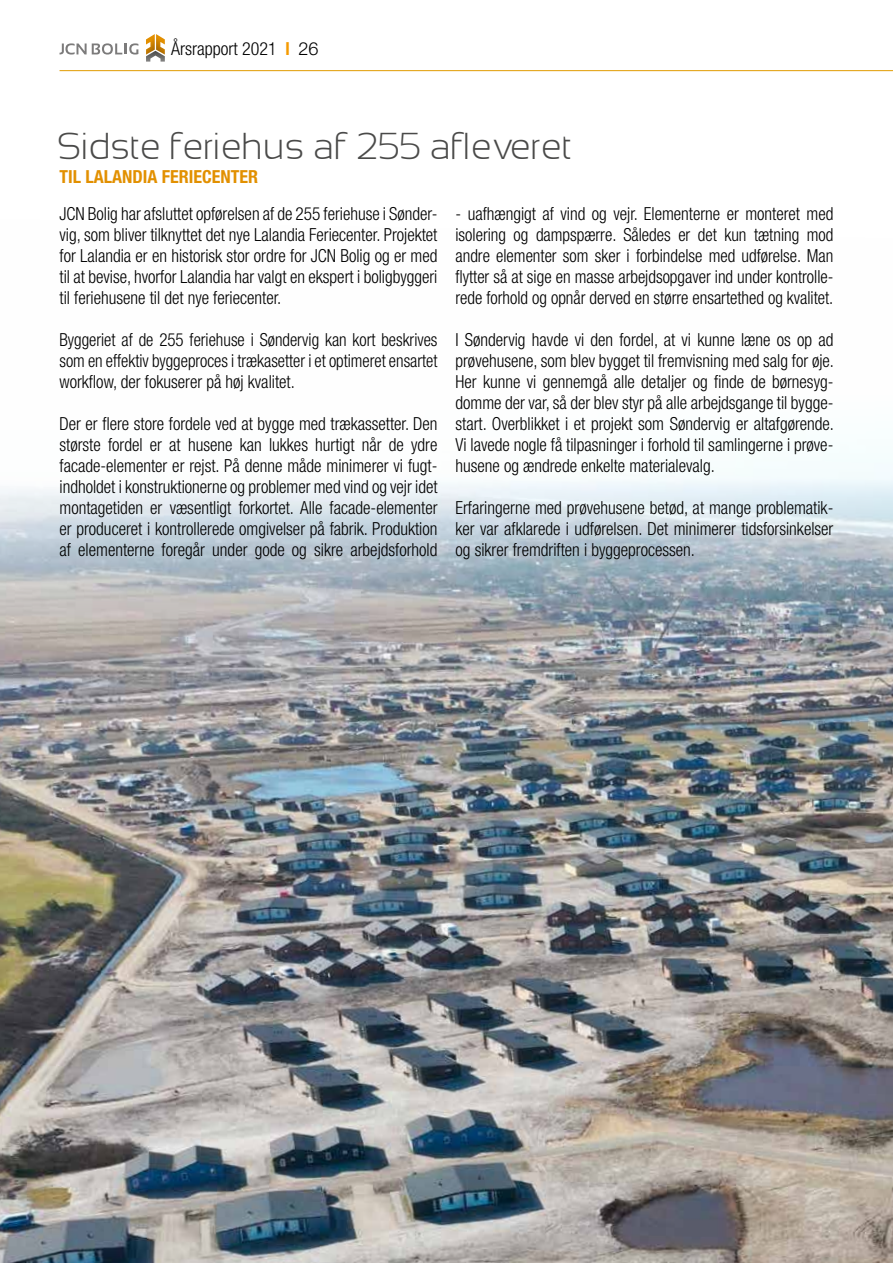
<style>
.page{position:relative;width:893px;height:1263px;background:#fff}
.page>*{position:absolute;margin:0;border:0;box-sizing:border-box;transform-origin:0 0}
.t1{font:300 37.5px "Sansation";color:#4a4a49}
.t2{font:300 condensed 18px/21px "Helvetica Neue LT Std";color:#000;text-align:justify;scale:.96 1}
.t3{font:300 condensed 18px/21px "Helvetica Neue LT Std";color:#000;text-align:justify;scale:.94 1}
.t4{font:700 condensed 18px "Helvetica Neue LT Std";color:#e29000}
.t5{font:300 condensed 18px "Helvetica Neue LT Std";color:#000}
.s1{font-weight:700;color:#f59a00}
.s2{font-stretch:normal}
</style>
<div class="page">
<svg style="left:146px;top:34px;width:19px;height:28px"></svg>
<svg style="left:60px;top:43px;width:78px;height:12px"></svg>
<hr style="left:60px;top:70px;width:833px;height:1px;background:#e19c00">
<img style="left:0;top:459px;width:893px;height:804px">
<p class="t5" style="left:171px;top:39px;width:149px">Årsrapport 2021 <span class="s1">l</span> <span class="s2">26</span></p>
<h1 class="t1" style="left:60px;top:126px;width:516px">Sidste feriehus af 255 afleveret</h1>
<p class="t4" style="left:60px;top:166px;width:200px">TIL LALANDIA FERIECENTER</p>
<p class="t2" style="left:60px;top:203px;width:395px">JCN Bolig har afsluttet opførelsen af de 255 feriehuse i Sønder&shy;vig, som bliver tilknyttet det nye Lalandia Feriecenter. Projektet for Lalandia er en historisk stor ordre for JCN Bolig og er med til at bevise, hvorfor Lalandia har valgt en ekspert i boligbyggeri til feriehusene til det nye feriecenter.</p>
<p class="t3" style="left:60px;top:329px;width:404px">Byggeriet af de 255 feriehuse i Søndervig kan kort beskrives som en effektiv byggeproces i trækasetter i et optimeret ensartet workflow, der fokuserer på høj kvalitet.</p>
<p class="t2" style="left:60px;top:413px;width:395px">Der er flere store fordele ved at bygge med trækassetter. Den største fordel er at husene kan lukkes hurtigt når de ydre facade-elementer er rejst. På denne måde minimerer vi fugt&shy;indholdet i konstruktionerne og problemer med vind og vejr idet montagetiden er væsentligt forkortet. Alle facade-elementer er produceret i kontrollerede omgivelser på fabrik. Produktion af elementerne foregår under gode og sikre arbejdsforhold</p>
<p class="t2" style="left:455px;top:203px;width:395px">- uafhængigt af vind og vejr. Elementerne er monteret med isolering og dampspærre. Således er det kun tætning mod andre elementer som sker i forbindelse med udførelse. Man flytter så at sige en masse arbejdsopgaver ind under kontrolle&shy;rede forhold og opnår derved en større ensartethed og kvalitet.</p>
<p class="t2" style="left:455px;top:329px;width:396px">I Søndervig havde vi den fordel, at vi kunne læne os op ad prøvehusene, som blev bygget til fremvisning med salg for øje.<br>Her kunne vi gennemgå alle detaljer og finde de børnesyg&shy;domme der var, så der blev styr på alle arbejdsgange til bygge&shy;start. Overblikket i et projekt som Søndervig er altafgørende.<br>Vi lavede nogle få tilpasninger i forhold til samlingerne i prøve&shy;husene og ændrede enkelte materialevalg.</p>
<p class="t2" style="left:455px;top:497px;width:395px">Erfaringerne med prøvehusene betød, at mange problematik&shy;ker var afklarede i udførelsen. Det minimerer tidsforsinkelser og sikrer fremdriften i byggeprocessen.</p>
</div>
